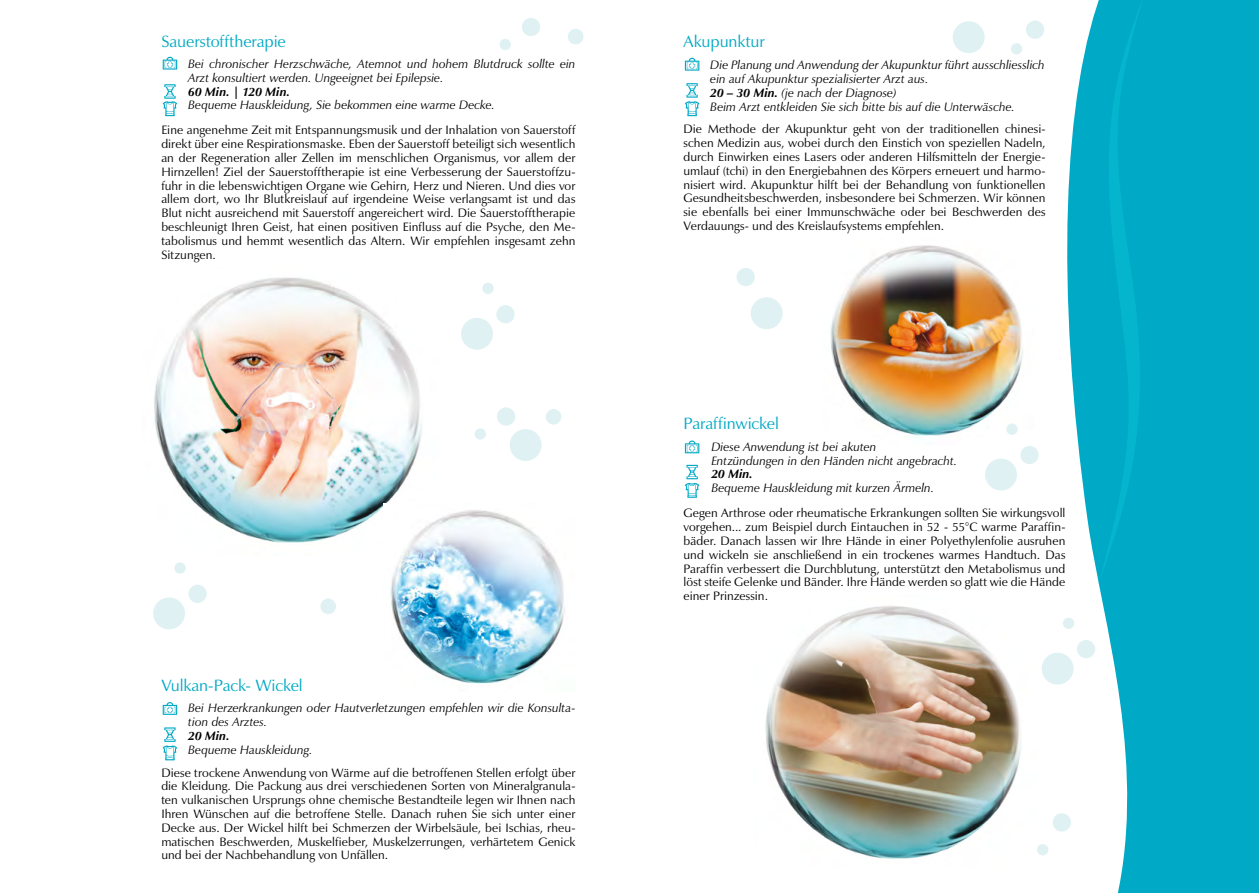
<style>
.page{position:relative;width:1259px;height:893px;background:#fff}
.page>*{position:absolute;margin:0;border:0;box-sizing:border-box;transform-origin:0 0}
.t1{font:16.5px "Zapf Humanist 601 BTCE";letter-spacing:-.005em;color:#00a9c5}
.t2{font:12.3px/13.8px "Zapf Humanist 601 BTCE";letter-spacing:.005em;color:#000;text-align:justify}
.t3{font:italic 12.3px/13.8px "Zapf Humanist 601 BTCE";letter-spacing:.005em;color:#000}
.t4{font:italic 700 12.3px "Zapf Humanist 601 BTCE";color:#000}
.s1{font-weight:700}
</style>
<div class="page">
<img style="left:830px;top:245px;width:193px;height:194px">
<img style="left:154px;top:277px;width:268px;height:266px">
<svg style="left:1057px;top:0;width:202px;height:893px;fill:#00a9c5"></svg>
<svg style="left:1098px;top:0;width:53px;height:584px;background:#00abc6"></svg>
<svg style="left:163px;top:56px;width:14px;height:14px"></svg>
<svg style="left:163px;top:702px;width:14px;height:13px"></svg>
<svg style="left:685px;top:57px;width:14px;height:14px"></svg>
<svg style="left:163px;top:84px;width:14px;height:32px"></svg>
<svg style="left:163px;top:727px;width:14px;height:33px"></svg>
<svg style="left:685px;top:83px;width:14px;height:33px"></svg>
<div style="left:985px;top:459px;width:32px;height:31px;background:#e0f1f4;border-radius:50%"></div>
<div style="left:153px;top:597px;width:32px;height:32px;background:#e0f1f4;border-radius:50%"></div>
<div style="left:952px;top:21px;width:32px;height:32px;background:#e0f1f4;border-radius:50%"></div>
<div style="left:461px;top:318px;width:32px;height:32px;background:#e0f1f4;border-radius:50%"></div>
<div style="left:1041px;top:653px;width:32px;height:32px;background:#e0f1f4;border-radius:50%"></div>
<div style="left:510px;top:429px;width:31px;height:32px;background:#e0f1f4;border-radius:50%"></div>
<div style="left:750px;top:297px;width:32px;height:32px;background:#e0f1f4;border-radius:50%"></div>
<div style="left:320px;top:598px;width:16px;height:16px;background:#e0f1f4;border-radius:50%"></div>
<div style="left:568px;top:29px;width:15px;height:15px;background:#e0f1f4;border-radius:50%"></div>
<div style="left:546px;top:409px;width:15px;height:16px;background:#e0f1f4;border-radius:50%"></div>
<div style="left:1020px;top:446px;width:18px;height:18px;background:#e0f1f4;border-radius:50%"></div>
<div style="left:188px;top:585px;width:19px;height:18px;background:#e0f1f4;border-radius:50%"></div>
<div style="left:1026px;top:21px;width:18px;height:18px;background:#e0f1f4;border-radius:50%"></div>
<div style="left:496px;top:305px;width:18px;height:18px;background:#e0f1f4;border-radius:50%"></div>
<div style="left:1077px;top:640px;width:18px;height:18px;background:#e0f1f4;border-radius:50%"></div>
<div style="left:522px;top:18px;width:18px;height:18px;background:#e0f1f4;border-radius:50%"></div>
<div style="left:497px;top:407px;width:18px;height:19px;background:#e0f1f4;border-radius:50%"></div>
<div style="left:1052px;top:813px;width:19px;height:18px;background:#e0f1f4;border-radius:50%"></div>
<div style="left:736px;top:268px;width:19px;height:18px;background:#e0f1f4;border-radius:50%"></div>
<div style="left:1006px;top:423px;width:11px;height:12px;background:#e0f1f4;border-radius:50%"></div>
<div style="left:174px;top:562px;width:12px;height:12px;background:#e0f1f4;border-radius:50%"></div>
<div style="left:1011px;top:43px;width:11px;height:12px;background:#e0f1f4;border-radius:50%"></div>
<div style="left:482px;top:283px;width:12px;height:11px;background:#e0f1f4;border-radius:50%"></div>
<div style="left:1063px;top:618px;width:11px;height:11px;background:#e0f1f4;border-radius:50%"></div>
<div style="left:499px;top:39px;width:12px;height:11px;background:#e0f1f4;border-radius:50%"></div>
<div style="left:474px;top:428px;width:12px;height:12px;background:#e0f1f4;border-radius:50%"></div>
<div style="left:1037px;top:844px;width:11px;height:11px;background:#e0f1f4;border-radius:50%"></div>
<svg style="left:685px;top:440px;width:14px;height:13px"></svg>
<svg style="left:685px;top:465px;width:14px;height:33px"></svg>
<img style="left:384px;top:504px;width:181px;height:180px">
<img style="left:765px;top:606px;width:256px;height:253px">
<h1 class="t1" style="left:161px;top:31px;width:126px">Sauerstofftherapie</h1>
<p class="t3" style="left:188px;top:57px;width:389px">Bei chronischer Herzschwäche, Atemnot und hohem Blutdruck sollte ein<br>Arzt konsultiert werden. Ungeeignet bei Epilepsie.</p>
<p class="t4" style="left:188px;top:84px;width:103px">60 Min. | 120 Min.</p>
<p class="t3" style="left:188px;top:98px;width:308px">Bequeme Hauskleidung, Sie bekommen eine warme Decke.</p>
<p class="t2" style="left:161px;top:123px;width:416px">Eine angenehme Zeit mit Entspannungsmusik und der Inhalation von Sauerstoff direkt über eine Respirationsmaske. Eben der Sauerstoff beteiligt sich wesentlich an der Regeneration aller Zellen im menschlichen Organismus, vor allem der Hirnzellen! Ziel der Sauerstofftherapie ist eine Verbesserung der Sauerstoffzu&shy;fuhr in die lebenswichtigen Organe wie Gehirn, Herz und Nieren. Und dies vor allem dort, wo Ihr Blutkreislauf auf irgendeine Weise verlangsamt ist und das Blut nicht ausreichend mit Sauerstoff angereichert wird. Die Sauerstofftherapie beschleunigt Ihren Geist, hat einen positiven Einfluss auf die Psyche, den Me&shy;tabolismus und hemmt wesentlich das Altern. Wir empfehlen insgesamt zehn Sitzungen.</p>
<h1 class="t1" style="left:161px;top:675px;width:143px">Vulkan-Pack- Wickel</h1>
<p class="t3" style="left:188px;top:701px;width:389px">Bei Herzerkrankungen oder Hautverletzungen empfehlen wir die Konsulta&shy;tion des Arztes.</p>
<p class="t4" style="left:188px;top:728px;width:43px">20 Min.</p>
<p class="t3" style="left:188px;top:742px;width:126px">Bequeme Hauskleidung.</p>
<p class="t2" style="left:161px;top:765px;width:416px">Diese trockene Anwendung von Wärme auf die betroffenen Stellen erfolgt über die Kleidung. Die Packung aus drei verschiedenen Sorten von Mineralgranula&shy;ten vulkanischen Ursprungs ohne chemische Bestandteile legen wir Ihnen nach Ihren Wünschen auf die betroffene Stelle. Danach ruhen Sie sich unter einer Decke aus. Der Wickel hilft bei Schmerzen der Wirbelsäule, bei Ischias, rheu&shy;matischen Beschwerden, Muskelfieber, Muskelzerrungen, verhärtetem Genick und bei der Nachbehandlung von Unfällen.</p>
<h1 class="t1" style="left:683px;top:31px;width:83px">Akupunktur</h1>
<p class="t3" style="left:710px;top:58px;width:336px">Die Planung und Anwendung der Akupunktur führt ausschliesslich ein auf Akupunktur spezialisierter Arzt aus.<br><span class="s1">20 – 30 Min.</span> (je nach der Diagnose)<br>Beim Arzt entkleiden Sie sich bitte bis auf die Unterwäsche.</p>
<p class="t2" style="left:683px;top:122px;width:363px">Die Methode der Akupunktur geht von der traditionellen chinesi&shy;schen Medizin aus, wobei durch den Einstich von speziellen Nadeln, durch Einwirken eines Lasers oder anderen Hilfsmitteln der Energie&shy;umlauf (tchi) in den Energiebahnen des Körpers erneuert und harmo&shy;nisiert wird. Akupunktur hilft bei der Behandlung von funktionellen Gesundheitsbeschwerden, insbesondere bei Schmerzen. Wir können sie ebenfalls bei einer Immunschwäche oder bei Beschwerden des Verdauungs- und des Kreislaufsystems empfehlen.</p>
<h1 class="t1" style="left:683px;top:412px;width:97px">Paraffinwickel</h1>
<p class="t3" style="left:711px;top:440px;width:247px">Diese Anwendung ist bei akuten<br>Entzündungen in den Händen nicht angebracht.</p>
<p class="t4" style="left:711px;top:466px;width:43px">20 Min.</p>
<p class="t3" style="left:711px;top:481px;width:224px">Bequeme Hauskleidung mit kurzen Ärmeln.</p>
<p class="t2" style="left:683px;top:506px;width:383px">Gegen Arthrose oder rheumatische Erkrankungen sollten Sie wirkungsvoll vorgehen... zum Beispiel durch Eintauchen in 52 - 55°C warme Paraffin&shy;bäder. Danach lassen wir Ihre Hände in einer Polyethylenfolie ausruhen und wickeln sie anschließend in ein trockenes warmes Handtuch. Das Paraffin verbessert die Durchblutung, unterstützt den Metabolismus und löst steife Gelenke und Bänder. Ihre Hände werden so glatt wie die Hände einer Prinzessin.</p>
</div>
